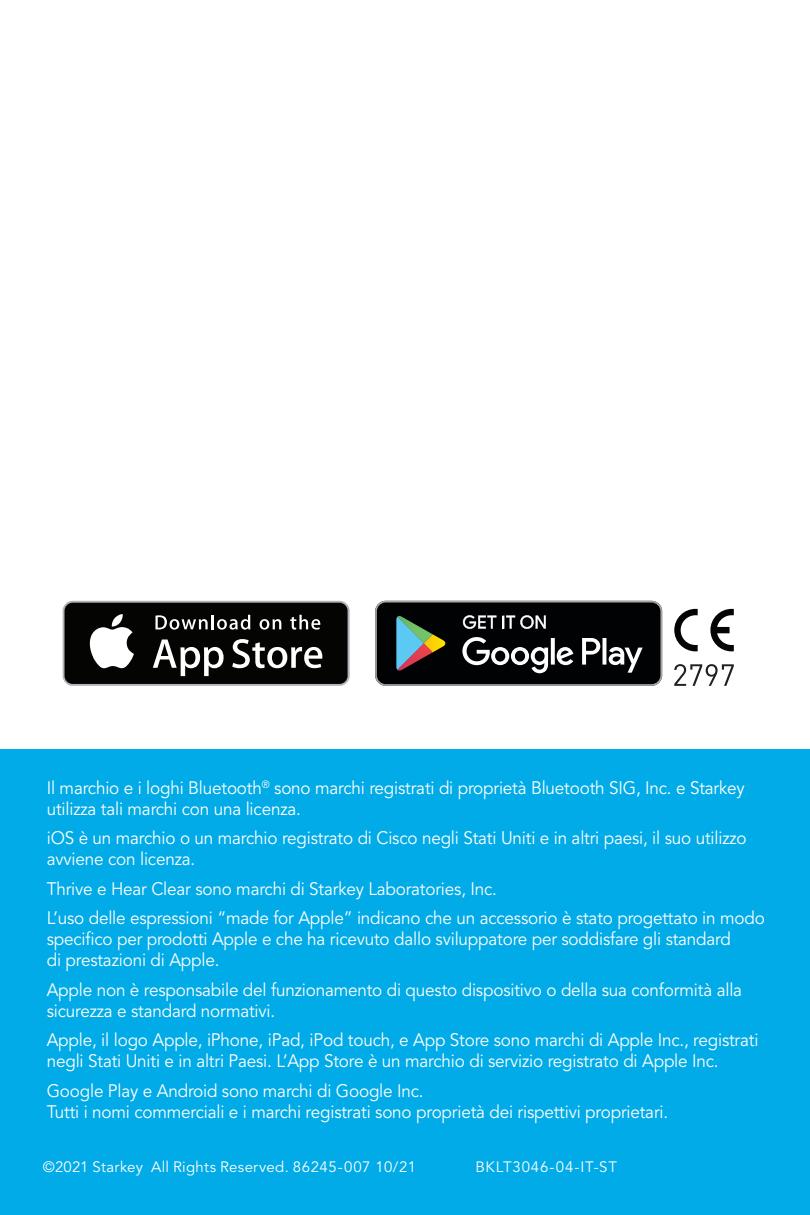
<style>
.page{position:relative;width:810px;height:1215px;background:#fff}
.page>*{position:absolute;margin:0;border:0;box-sizing:border-box;transform-origin:0 0}
.FDA{font:18px/21px "Avenir LT SLI Std Book";letter-spacing:-.01em;color:#fff;scale:.95 1}
.t1{font:15px "Avenir LT SLI Std Book";letter-spacing:.025em;color:#fff}
.t2{font:15px "Avenir LT SLI Std Book";letter-spacing:.055em;color:#fff}
</style>
<div class="page">
<svg style="left:674px;top:664px;width:60px;height:22px"></svg>
<svg style="left:674px;top:609px;width:24px;height:42px"></svg>
<svg style="left:710px;top:609px;width:24px;height:42px"></svg>
<div style="left:0;top:750px;width:810px;height:465px;background:#00abe7"></div>
<svg style="left:63px;top:601px;width:287px;height:85px"></svg>
<div style="left:65px;top:603px;width:283px;height:81px;background:#040503;border-radius:8px"></div>
<svg style="left:89px;top:614px;width:45px;height:54px"></svg>
<svg style="left:153px;top:640px;width:71px;height:36px"></svg>
<svg style="left:232px;top:639px;width:90px;height:29px"></svg>
<svg style="left:155px;top:615px;width:95px;height:15px"></svg>
<svg style="left:260px;top:619px;width:21px;height:11px"></svg>
<svg style="left:290px;top:615px;width:30px;height:15px"></svg>
<svg style="left:375px;top:601px;width:287px;height:85px;background:#242526"></svg>
<img style="left:433px;top:634px;width:13px;height:18px">
<img style="left:397px;top:616px;width:36px;height:55px">
<p class="FDA" style="left:47px;top:778px;width:736px">Il marchio e i loghi Bluetooth<sup>®</sup> sono marchi registrati di proprietà Bluetooth SIG, Inc. e Starkey utilizza tali marchi con una licenza.</p>
<p class="FDA" style="left:47px;top:828px;width:738px">iOS è un marchio o un marchio registrato di Cisco negli Stati Uniti e in altri paesi, il suo utilizzo avviene con licenza.</p>
<p class="FDA" style="left:47px;top:879px;width:472px">Thrive e Hear Clear sono marchi di Starkey Laboratories, Inc.</p>
<p class="FDA" style="left:47px;top:908px;width:757px">L’uso delle espressioni “made for Apple” indicano che un accessorio è stato progettato in modo specifico per prodotti Apple e che ha ricevuto dallo sviluppatore per soddisfare gli standard<br>di prestazioni di Apple.</p>
<p class="FDA" style="left:47px;top:980px;width:733px">Apple non è responsabile del funzionamento di questo dispositivo o della sua conformità alla sicurezza e standard normativi.</p>
<p class="FDA" style="left:47px;top:1030px;width:751px">Apple, il logo Apple, iPhone, iPad, iPod touch, e App Store sono marchi di Apple Inc. , registrati negli Stati Uniti e in altri Paesi. L’App Store è un marchio di servizio registrato di Apple Inc.</p>
<p class="FDA" style="left:47px;top:1081px;width:653px">Google Play e Android sono marchi di Google Inc.<br>Tutti i nomi commerciali e i marchi registrati sono proprietà dei rispettivi proprietari.</p>
<p class="t1" style="left:43px;top:1159px;width:375px">©2021 Starkey All Rights Reserved. 86245-007 10/21</p>
<p class="t2" style="left:476px;top:1159px;width:143px">BKLT3046-04-IT-ST</p>
</div>
